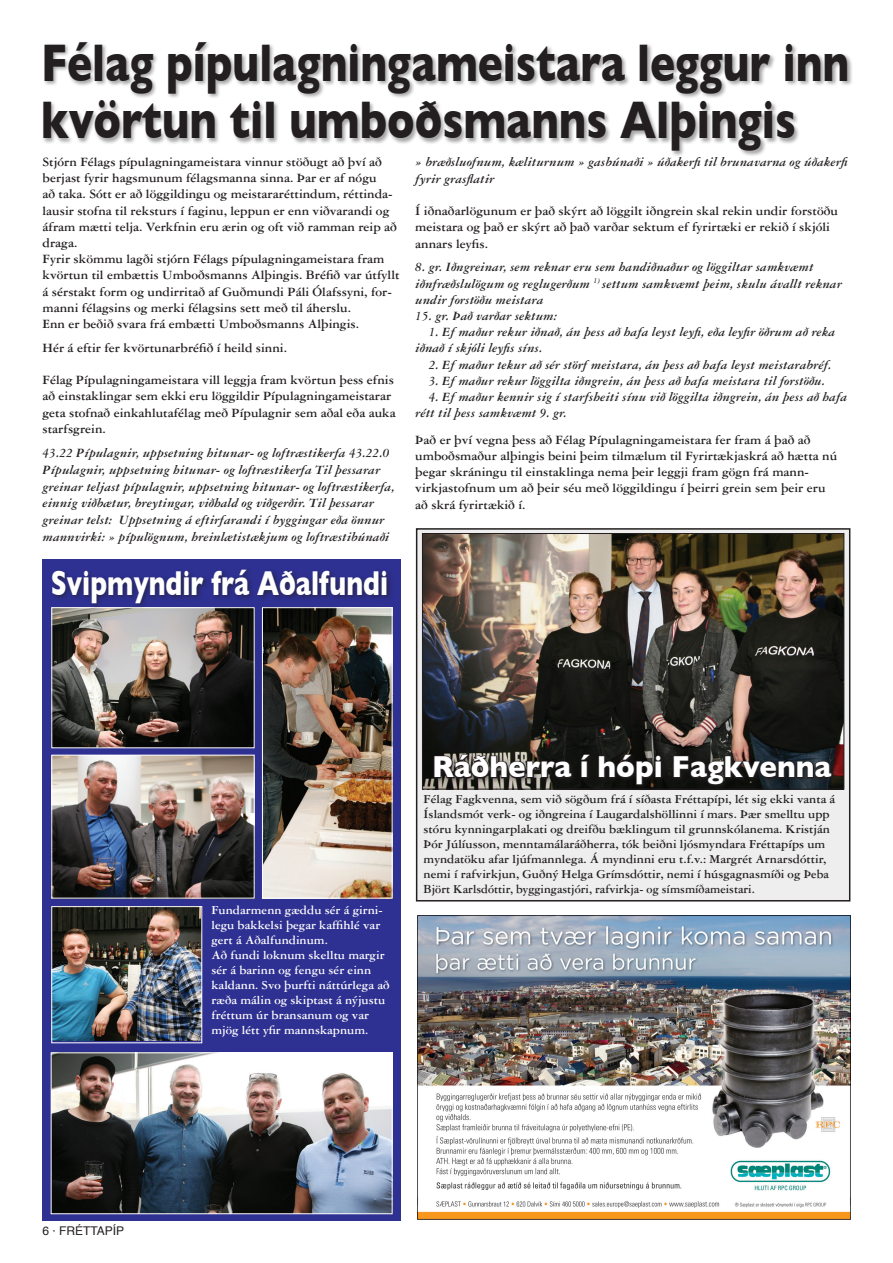
<style>
.page{position:relative;width:893px;height:1263px;background:#fff}
.page>*{position:absolute;margin:0;border:0;box-sizing:border-box;transform-origin:0 0}
.t1{font:700 54px/57px "Gill Sans";color:#231f20;scale:.78 1}
.t2{font:700 35.25px "Gill Sans";color:#fff;scale:.75 1}
.t3{font:700 30.9px "Gill Sans";color:#fff;scale:.95 1}
.t4{font:700 13.5px/16.2px "Garamond 3 LT Std";color:#231f20}
.t5{font:italic 700 13.5px/16.2px "Garamond 3 LT Std";color:#222}
.t6{font:italic 700 13.5px/16.8px "Garamond 3 LT Std";color:#231f20}
.t7{font:700 12.9px/15px "Garamond 3 LT Std";color:#231f20}
.t8{font:700 12.9px/15px "Garamond 3 LT Std";color:#fff}
.t9{font:12px "Helvetica";color:#231f20}
</style>
<div class="page">
<img style="left:418px;top:915px;width:432px;height:305px">
<div style="left:43px;top:41px;width:810px;height:115px;background:#231f20;opacity:.4"></div>
<div style="left:43px;top:559px;width:358px;height:661px;background:#2e3092"></div>
<img style="left:53px;top:609px;width:200px;height:137px">
<img style="left:53px;top:757px;width:200px;height:139px">
<div style="left:51px;top:755px;width:204px;height:143px;border:1px solid #fff"></div>
<img style="left:53px;top:1054px;width:338px;height:158px">
<div style="left:51px;top:1052px;width:342px;height:162px;border:1px solid #fff"></div>
<img style="left:264px;top:609px;width:127px;height:287px">
<div style="left:262px;top:607px;width:131px;height:291px;border:1px solid #fff"></div>
<img style="left:53px;top:908px;width:147px;height:133px">
<div style="left:51px;top:906px;width:151px;height:137px;border:1px solid #fff"></div>
<div style="left:417px;top:529px;width:433px;height:372px;background:#eeeeef"></div>
<div style="left:416px;top:528px;width:434px;height:373px;border:2px solid #231f20"></div>
<img style="left:424px;top:535px;width:418px;height:252px">
<div style="left:431px;top:752px;width:408px;height:40px;background:#231f20;opacity:.6"></div>
<svg style="left:433px;top:753px;width:140px;height:27px;background:#393532"></svg>
<svg style="left:579px;top:753px;width:84px;height:33px;background:#1a1917"></svg>
<svg style="left:672px;top:755px;width:162px;height:32px;background:#202123"></svg>
<div style="left:50px;top:567px;width:343px;height:42px;background:#231f20;opacity:.6"></div>
<h1 class="t1" style="left:41px;top:34px;width:1038px">Félag pípulagningameistara leggur inn kvörtun til umboðsmanns Alþingis</h1>
<p class="t4" style="left:43px;top:154px;width:359px">Stjórn Félags pípulagningameistara vinnur stöðugt að því að berjast fyrir hagsmunum félagsmanna sinna. Þar er af nógu<br>að taka. Sótt er að löggildingu og meistararéttindum, réttinda&shy;lausir stofna til reksturs í faginu, leppun er enn viðvarandi og áfram mætti telja. Verkfnin eru ærin og oft við ramman reip að draga.<br>Fyrir skömmu lagði stjórn Félags pípulagningameistara fram kvörtun til embættis Umboðsmanns Alþingis. Bréfið var útfyllt á sérstakt form og undirritað af Guðmundi Páli Ólafssyni, for&shy;manni félagsins og merki félagsins sett með til áherslu.<br>Enn er beðið svara frá embætti Umboðsmanns Alþingis.</p>
<p class="t4" style="left:43px;top:340px;width:246px">Hér á eftir fer kvörtunarbréfið í heild sinni.</p>
<p class="t4" style="left:43px;top:372px;width:355px">Félag Pípulagningameistara vill leggja fram kvörtun þess efnis að einstaklingar sem ekki eru löggildir Pípulagningameistarar geta stofnað einkahlutafélag með Pípulagnir sem aðal eða auka starfsgrein.</p>
<p class="t6" style="left:43px;top:445px;width:354px">43.22 Pípulagnir, uppsetning hitunar- og loftræstikerfa 43.22.0<br>Pípulagnir, uppsetning hitunar- og loftræstikerfa Til þessarar greinar teljast pípulagnir, uppsetning hitunar- og loftræstikerfa, einnig viðbætur, breytingar, viðhald og viðgerðir. Til þessarar greinar telst: Uppsetning á eftirfarandi í byggingar eða önnur mannvirki: » pípulögnum, hreinlætistækjum og loftræstibúnaði</p>
<h2 class="t2" style="left:51px;top:562px;width:451px">Svipmyndir frá Aðalfundi</h2>
<p class="t6" style="left:415px;top:154px;width:436px">» bræðsluofnum, kæliturnum » gasbúnaði » úðakerfi til brunavarna og úðakerfi fyrir grasflatir</p>
<p class="t4" style="left:415px;top:203px;width:424px">Í iðnaðarlögunum er það skýrt að löggilt iðngrein skal rekin undir forstöðu meistara og það er skýrt að það varðar sektum ef fyrirtæki er rekið í skjóli annars leyfis.</p>
<p class="t5" style="left:415px;top:259px;width:428px">8. gr. Iðngreinar, sem reknar eru sem handiðnaður og löggiltar samkvæmt iðnfræðslulögum og reglugerðum <sup>1)</sup> settum samkvæmt þeim, skulu ávallt reknar undir forstöðu meistara</p>
<p class="t5" style="left:415px;top:308px;width:143px">15. gr. Það varðar sektum:</p>
<p class="t5" style="left:415px;top:324px;width:422px;text-indent:14px">1. Ef maður rekur iðnað, án þess að hafa leyst leyfi, eða leyfir öðrum að reka iðnað í skjóli leyfis síns.</p>
<p class="t5" style="left:429px;top:356px;width:404px">2. Ef maður tekur að sér störf meistara, án þess að hafa leyst meistarabréf.</p>
<p class="t5" style="left:429px;top:373px;width:398px">3. Ef maður rekur löggilta iðngrein, án þess að hafa meistara til forstöðu.</p>
<p class="t5" style="left:415px;top:389px;width:433px;text-indent:14px">4. Ef maður kennir sig í starfsheiti sínu við löggilta iðngrein, án þess að hafa rétt til þess samkvæmt 9. gr.</p>
<p class="t4" style="left:415px;top:432px;width:423px">Það er því vegna þess að Félag Pípulagningameistara fer fram á það að umboðsmaður alþingis beini þeim tilmælum til Fyrirtækjaskrá að hætta nú þegar skráningu til einstaklinga nema þeir leggji fram gögn frá mann&shy;virkjastofnum um að þeir séu með löggildingu í þeirri grein sem þeir eru að skrá fyrirtækið í.</p>
<p class="t8" style="left:211px;top:903px;width:180px">Fundarmenn gæddu sér á girni&shy;legu bakkelsi þegar kaffihlé var gert á Aðalfundinum.<br>Að fundi loknum skelltu margir sér á barinn og fengu sér einn kaldann. Svo þurfti náttúrlega að ræða málin og skiptast á nýjustu fréttum úr bransanum og var mjög létt yfir mannskapnum.</p>
<h3 class="t3" style="left:432px;top:749px;width:422px">Ráðherra í hópi Fagkvenna</h3>
<p class="t7" style="left:424px;top:791px;width:413px">Félag Fagkvenna, sem við sögðum frá í síðasta Fréttapípi, lét sig ekki vanta á Íslandsmót verk- og iðngreina í Laugardalshöllinni í mars. Þær smelltu upp stóru kynningarplakati og dreifðu bæklingum til grunnskólanema. Kristján Þór Júlíusson, menntamálaráðherra, tók beiðni ljósmyndara Fréttapíps um myndatöku afar ljúfmannlega. Á myndinni eru t.f.v.: Margrét Arnarsdóttir, nemi í rafvirkjun, Guðný Helga Grímsdóttir, nemi í húsgagnasmíði og Þeba Björt Karlsdóttir, byggingastjóri, rafvirkja- og símsmíðameistari.</p>
<p class="t9" style="left:43px;top:1222px;width:83px">6 · FRÉTTAPÍP</p>
</div>
